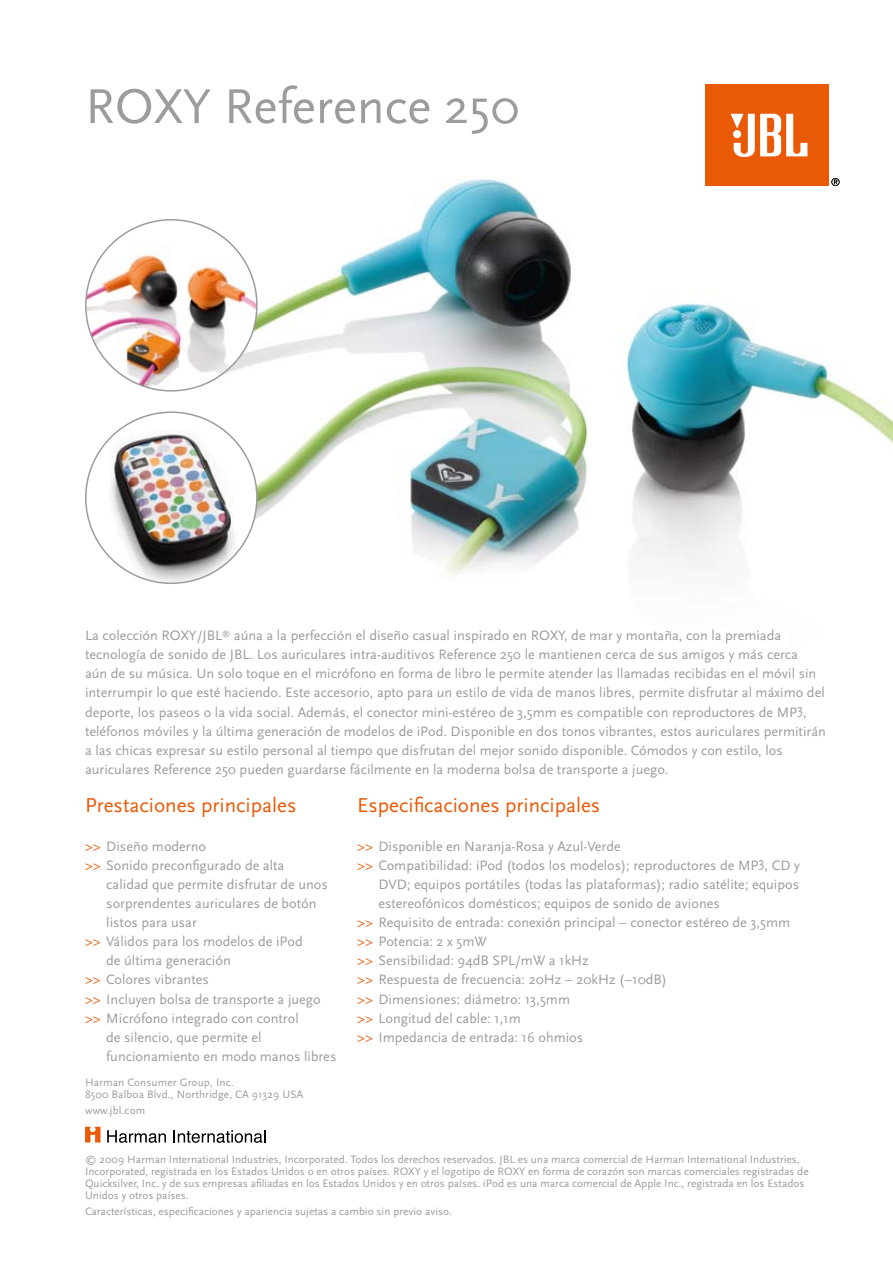
<style>
.page{position:relative;width:893px;height:1263px;background:#fff}
.page>*{position:absolute;margin:0;border:0;box-sizing:border-box;transform-origin:0 0}
.t1{font:51px "Scala Sans";color:#9c9c9c}
.t2{font:21px "Scala Sans";color:#ea5a06}
.t3{font:14.25px/19.2px "Scala Sans";color:#9c9c9c}
.t4{font:11.25px/12px "Scala Sans";color:#9c9c9c}
.s1{color:#ea5a06}
</style>
<div class="page">
<img style="left:209px;top:178px;width:379px;height:397px">
<img style="left:626px;top:302px;width:267px;height:268px">
<div style="left:705px;top:84px;width:124px;height:102px;background:#ea5a06"></div>
<svg style="left:731px;top:114px;width:76px;height:43px"></svg>
<svg style="left:831px;top:178px;width:8px;height:8px"></svg>
<svg style="left:85px;top:1127px;width:15px;height:15px"></svg>
<svg style="left:107px;top:1130px;width:59px;height:13px"></svg>
<svg style="left:174px;top:1130px;width:92px;height:13px"></svg>
<img style="left:87px;top:421px;width:170px;height:162px">
<div style="left:86px;top:220px;width:171px;height:171px;background:#fff;border-radius:50%"></div>
<img style="left:86px;top:245px;width:171px;height:144px">
<h1 class="t1" style="left:85px;top:79px;width:62px">Roxy</h1>
<h1 class="t1" style="left:224px;top:79px;width:297px">Reference 250</h1>
<p class="t3" style="left:85px;top:626px;width:742px">La colección ROXY/JBL<sup>®</sup> aúna a la perfección el diseño casual inspirado en ROXY, de mar y montaña, con la premiada tecnología de sonido de JBL. Los auriculares intra-auditivos Reference 250 le mantienen cerca de sus amigos y más cerca<br>aún de su música. Un solo toque en el micrófono en forma de libro le permite atender las llamadas recibidas en el móvil sin interrumpir lo que esté haciendo. Este accesorio, apto para un estilo de vida de manos libres, permite disfrutar al máximo del deporte, los paseos o la vida social. Además, el conector mini-estéreo de 3,5mm es compatible con reproductores de MP3, teléfonos móviles y la última generación de modelos de iPod. Disponible en dos tonos vibrantes, estos auriculares permitirán a las chicas expresar su estilo personal al tiempo que disfrutan del mejor sonido disponible. Cómodos y con estilo, los auriculares Reference 250 pueden guardarse fácilmente en la moderna bolsa de transporte a juego.</p>
<h2 class="t2" style="left:85px;top:794px;width:213px">Prestaciones principales</h2>
<p class="t3" style="left:85px;top:836px;width:123px"><span class="s1">&gt;&gt;</span> Diseño moderno</p>
<p class="t3" style="left:85px;top:856px;width:201px"><span class="s1">&gt;&gt;</span> Sonido preconfigurado de alta</p>
<p class="t3" style="left:106px;top:875px;width:223px">calidad que permite disfrutar de unos</p>
<p class="t3" style="left:106px;top:894px;width:212px">sorprendentes auriculares de botón</p>
<p class="t3" style="left:106px;top:913px;width:92px">listos para usar</p>
<p class="t3" style="left:85px;top:932px;width:219px"><span class="s1">&gt;&gt;</span> Válidos para los modelos de iPod</p>
<p class="t3" style="left:106px;top:951px;width:126px">de última generación</p>
<p class="t3" style="left:85px;top:970px;width:125px"><span class="s1">&gt;&gt;</span> Colores vibrantes</p>
<p class="t3" style="left:85px;top:990px;width:237px"><span class="s1">&gt;&gt;</span> Incluyen bolsa de transporte a juego</p>
<p class="t3" style="left:85px;top:1009px;width:215px"><span class="s1">&gt;&gt;</span> Micrófono integrado con control</p>
<p class="t3" style="left:106px;top:1028px;width:157px">de silencio, que permite el</p>
<p class="t3" style="left:106px;top:1047px;width:232px">funcionamiento en modo manos libres</p>
<h2 class="t2" style="left:357px;top:794px;width:245px">Especificaciones principales</h2>
<p class="t3" style="left:357px;top:836px;width:265px"><span class="s1">&gt;&gt;</span> Disponible en Naranja-Rosa y Azul-Verde</p>
<p class="t3" style="left:357px;top:856px;width:444px"><span class="s1">&gt;&gt;</span> Compatibilidad: iPod (todos los modelos); reproductores de MP3, CD y</p>
<p class="t3" style="left:378px;top:875px;width:422px">DVD; equipos portátiles (todas las plataformas); radio satélite; equipos</p>
<p class="t3" style="left:378px;top:894px;width:343px">estereofónicos domésticos; equipos de sonido de aviones</p>
<p class="t3" style="left:357px;top:913px;width:434px"><span class="s1">&gt;&gt;</span> Requisito de entrada: conexión principal – conector estéreo de 3,5mm</p>
<p class="t3" style="left:357px;top:932px;width:131px"><span class="s1">&gt;&gt;</span> Potencia: 2 x 5mW</p>
<p class="t3" style="left:357px;top:951px;width:233px"><span class="s1">&gt;&gt;</span> Sensibilidad: 94dB SPL/mW a 1kHz</p>
<p class="t3" style="left:357px;top:970px;width:311px"><span class="s1">&gt;&gt;</span> Respuesta de frecuencia: 20Hz – 20kHz (–10dB)</p>
<p class="t3" style="left:357px;top:990px;width:214px"><span class="s1">&gt;&gt;</span> Dimensiones: diámetro: 13,5mm</p>
<p class="t3" style="left:357px;top:1009px;width:165px"><span class="s1">&gt;&gt;</span> Longitud del cable: 1,1m</p>
<p class="t3" style="left:357px;top:1028px;width:228px"><span class="s1">&gt;&gt;</span> Impedancia de entrada: 16 ohmios</p>
<p class="t4" style="left:85px;top:1077px;width:220px">Harman Consumer Group, Inc.<br>8500 Balboa Blvd., Northridge, CA 91329 USA</p>
<p class="t4" style="left:85px;top:1105px;width:62px">www.jbl.com</p>
<p class="t4" style="left:85px;top:1154px;width:725px">© 2009 Harman International Industries, Incorporated. Todos los derechos reservados. JBL es una marca comercial de Harman International Industries, Incorporated, registrada en los Estados Unidos o en otros países. ROXY y el logotipo de ROXY en forma de corazón son marcas comerciales registradas de Quicksilver, Inc. y de sus empresas afiliadas en los Estados Unidos y en otros países. iPod es una marca comercial de Apple Inc., registrada en los Estados Unidos y otros países.</p>
<p class="t4" style="left:85px;top:1206px;width:369px">Características, especificaciones y apariencia sujetas a cambio sin previo aviso.</p>
</div>
